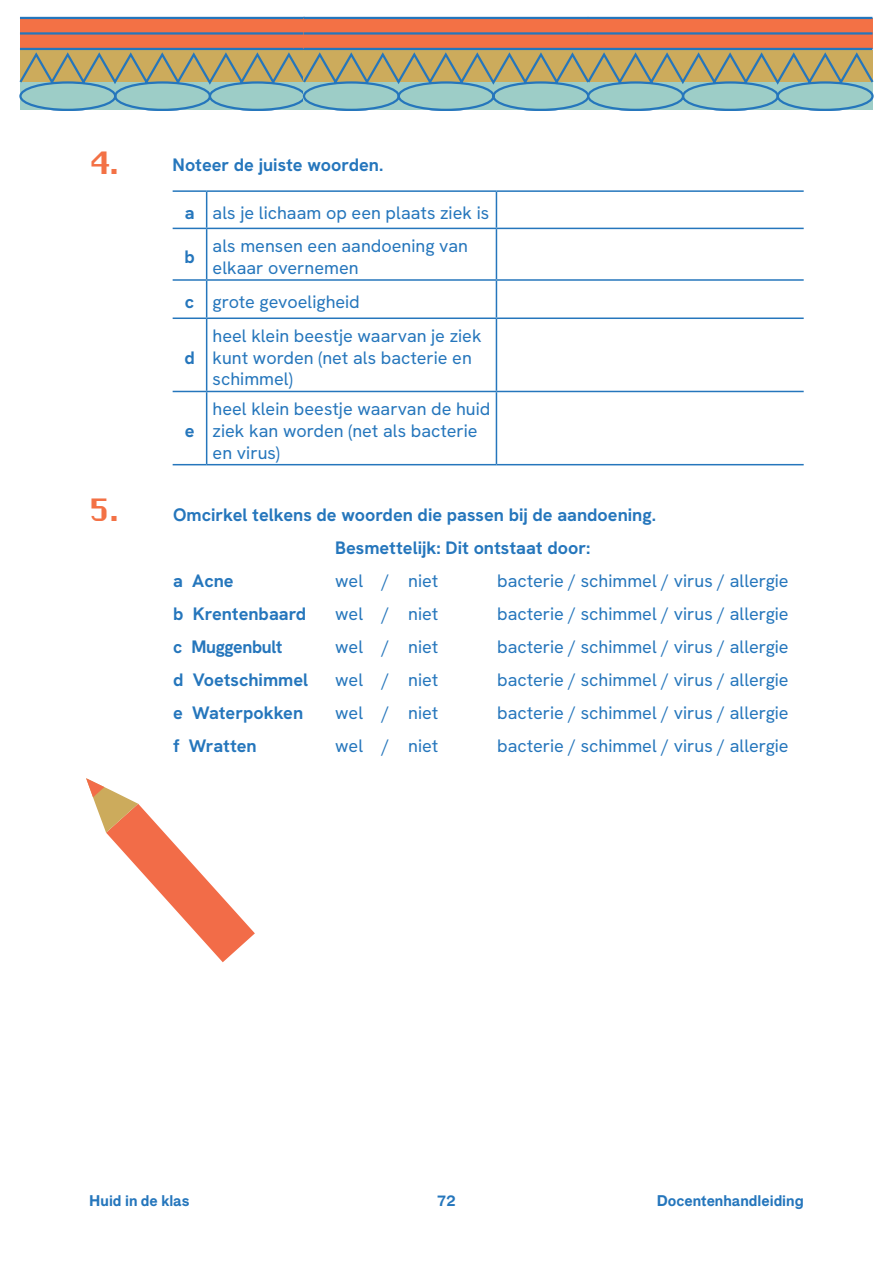
<style>
.page{position:relative;width:893px;height:1263px;background:#fff}
.page>*{position:absolute;margin:0;border:0;box-sizing:border-box;transform-origin:0 0}
.t1{font:30px "Chicago FLF";color:#f37145}
.t2{font:18px/21.6px "HK Grotesk";color:#2576bc}
.t3{font:700 18px "HK Grotesk";color:#2576bc}
.t4{font:700 18px "HK Grotesk";letter-spacing:-.02em;color:#2576bc}
.t5{font:700 15px "F Grotesk";color:#2576bc}
.t6{font:700 15px "HK Grotesk";color:#2576bc}
.s1{font-weight:700}
.s2{font-family:"Chicago FLF";font-weight:400;font-size:30px;color:#f37145}
.s3{font-family:"HK Grotesk"}
</style>
<div class="page">
<svg style="left:19px;top:16px;width:855px;height:95px;background:#b09c83"></svg>
<hr style="left:173px;top:190px;width:34px;height:2px;background:#2576bc">
<hr style="left:207px;top:190px;width:289px;height:2px;background:#2576bc">
<hr style="left:206px;top:192px;width:1px;height:36px;background:#2576bc">
<hr style="left:496px;top:190px;width:308px;height:2px;background:#2576bc">
<hr style="left:173px;top:228px;width:34px;height:1px;background:#2576bc">
<hr style="left:207px;top:228px;width:289px;height:1px;background:#2576bc">
<hr style="left:206px;top:229px;width:1px;height:50px;background:#2576bc">
<hr style="left:496px;top:228px;width:308px;height:1px;background:#2576bc">
<hr style="left:173px;top:279px;width:34px;height:2px;background:#2576bc">
<hr style="left:207px;top:279px;width:289px;height:2px;background:#2576bc">
<hr style="left:206px;top:281px;width:1px;height:36px;background:#2576bc">
<hr style="left:496px;top:279px;width:308px;height:2px;background:#2576bc">
<hr style="left:173px;top:317px;width:34px;height:2px;background:#2576bc">
<hr style="left:207px;top:317px;width:289px;height:2px;background:#2576bc">
<hr style="left:206px;top:319px;width:1px;height:72px;background:#2576bc">
<hr style="left:496px;top:317px;width:308px;height:2px;background:#2576bc">
<hr style="left:173px;top:391px;width:34px;height:1px;background:#2576bc">
<hr style="left:207px;top:391px;width:289px;height:1px;background:#2576bc">
<hr style="left:206px;top:392px;width:1px;height:72px;background:#2576bc">
<hr style="left:496px;top:391px;width:308px;height:1px;background:#2576bc">
<hr style="left:173px;top:464px;width:34px;height:1px;background:#2576bc">
<hr style="left:207px;top:464px;width:289px;height:1px;background:#2576bc">
<hr style="left:496px;top:464px;width:308px;height:1px;background:#2576bc">
<hr style="left:496px;top:192px;width:1px;height:36px;background:#2576bc">
<hr style="left:496px;top:229px;width:1px;height:50px;background:#2576bc">
<hr style="left:496px;top:281px;width:1px;height:36px;background:#2576bc">
<hr style="left:496px;top:319px;width:1px;height:72px;background:#2576bc">
<hr style="left:496px;top:392px;width:1px;height:72px;background:#2576bc">
<svg style="left:86px;top:778px;width:169px;height:184px"></svg>
<h1 class="t1" style="left:89px;top:145px;width:31px">4.</h1>
<p class="t3" style="left:173px;top:153px;width:212px">Noteer de juiste woorden.</p>
<p class="t2" style="left:185px;top:201px;width:306px"><span class="s1">a</span> als je lichaam op een plaats ziek is</p>
<p class="t3" style="left:184px;top:245px;width:12px">b</p>
<p class="t2" style="left:213px;top:235px;width:257px">als mensen een aandoening van elkaar overnemen</p>
<p class="t2" style="left:185px;top:291px;width:176px"><span class="s1">c</span> grote gevoeligheid</p>
<p class="t3" style="left:184px;top:346px;width:12px">d</p>
<p class="t2" style="left:213px;top:325px;width:270px">heel klein beestje waarvan je ziek kunt worden (net als bacterie en schimmel)</p>
<p class="t3" style="left:185px;top:419px;width:11px">e</p>
<p class="t2" style="left:213px;top:398px;width:279px">heel klein beestje waarvan de huid ziek kan worden (net als bacterie en virus)</p>
<p class="t3" style="left:89px;top:503px;width:568px"><span class="s2">5.</span> Omcirkel telkens de woorden die passen bij de aandoening.</p>
<p class="t3" style="left:335px;top:536px;width:257px">Besmettelijk: Dit ontstaat door:</p>
<p class="t3" style="left:173px;top:569px;width:62px">a Acne</p>
<p class="t2" style="left:335px;top:570px;width:105px">wel / niet</p>
<p class="t2" style="left:497px;top:570px;width:293px">bacterie / schimmel / virus / allergie</p>
<p class="t3" style="left:173px;top:602px;width:135px">b Krentenbaard</p>
<p class="t2" style="left:335px;top:603px;width:105px">wel / niet</p>
<p class="t2" style="left:497px;top:603px;width:293px">bacterie / schimmel / virus / allergie</p>
<p class="t4" style="left:173px;top:635px;width:111px">c Muggenbult</p>
<p class="t2" style="left:335px;top:636px;width:105px">wel / niet</p>
<p class="t2" style="left:497px;top:636px;width:293px">bacterie / schimmel / virus / allergie</p>
<p class="t3" style="left:173px;top:668px;width:137px">d Voetschimmel</p>
<p class="t2" style="left:335px;top:669px;width:105px">wel / niet</p>
<p class="t2" style="left:497px;top:669px;width:293px">bacterie / schimmel / virus / allergie</p>
<p class="t3" style="left:173px;top:701px;width:132px">e Waterpokken</p>
<p class="t2" style="left:335px;top:702px;width:105px">wel / niet</p>
<p class="t2" style="left:497px;top:702px;width:293px">bacterie / schimmel / virus / allergie</p>
<p class="t3" style="left:173px;top:734px;width:85px">f Wratten</p>
<p class="t2" style="left:335px;top:735px;width:105px">wel / niet</p>
<p class="t2" style="left:497px;top:735px;width:293px">bacterie / schimmel / virus / allergie</p>
<p class="t6" style="left:89px;top:1194px;width:101px">Huid in de klas</p>
<p class="t5" style="left:437px;top:1191px;width:20px">72<span class="s3">15</span></p>
<p class="t5" style="left:657px;top:1191px;width:148px">Docentenhandleiding</p>
<p class="t5" style="left:89px;top:1191px;width:102px">Huid in de klas</p>
<p class="t6" style="left:734px;top:1194px;width:71px">Groep 5/6</p>
</div>
